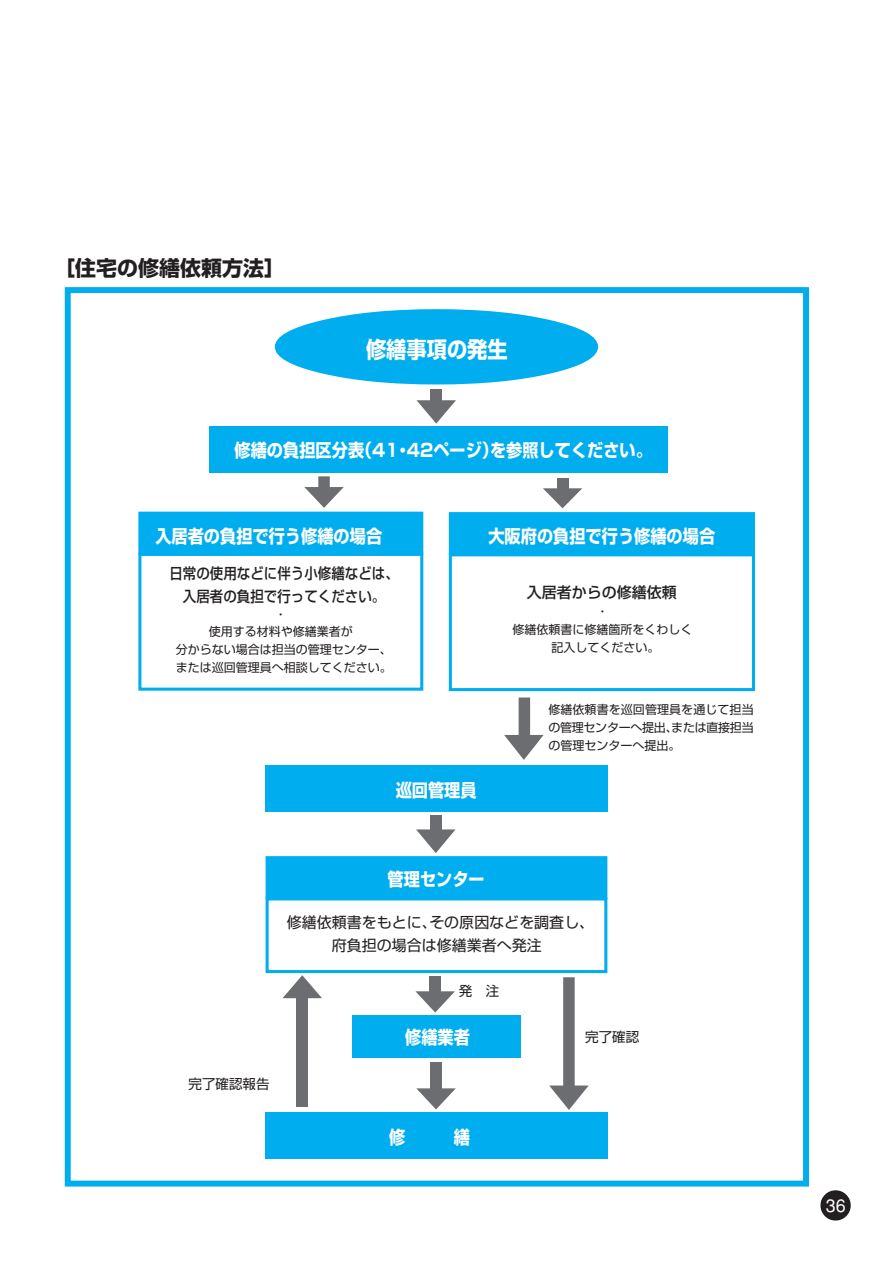
<style>
.page{position:relative;width:893px;height:1263px;background:#fff}
.page>*{position:absolute;margin:0;border:0;box-sizing:border-box;transform-origin:0 0}
.t1{font:700 22.5px "Shin Go";color:#fff;scale:.9 1}
.t2{font:700 21px "Shin Go";letter-spacing:.005em;color:#231f20}
.t3{font:700 18px "Shin Go";color:#fff;scale:.9 1}
.t4{font:18px "Helvetica";color:#fff}
.t5{font:15px/22.5px "Shin Go";color:#231f20;text-align:center}
.t6{font:500 15px/22.5px "Shin Go";color:#231f20;text-align:center;scale:.9 1}
.t7{font:500 15px "Shin Go";color:#231f20}
.t8{font:13.5px "Shin Go";color:#231f20}
.t9{font:12px/17.7px "Shin Go";color:#231f20;text-align:center}
</style>
<div class="page">
<svg style="left:820px;top:1190px;width:31px;height:30px"></svg>
<div style="left:65px;top:287px;width:744px;height:899px;border:6px solid #00aeef"></div>
<div style="left:140px;top:513px;width:282px;height:40px;background:#00aeef"></div>
<div style="left:138px;top:512px;width:285px;height:43px;border:3px solid #00aeef"></div>
<div style="left:138px;top:553px;width:285px;height:138px;border:3px solid #00aeef"></div>
<div style="left:450px;top:514px;width:303px;height:39px;background:#00aeef"></div>
<div style="left:449px;top:512px;width:306px;height:43px;border:3px solid #00aeef"></div>
<div style="left:449px;top:553px;width:306px;height:138px;border:3px solid #00aeef"></div>
<div style="left:267px;top:858px;width:339px;height:39px;background:#00aeef"></div>
<div style="left:266px;top:856px;width:341px;height:43px;border:3px solid #00aeef"></div>
<div style="left:266px;top:897px;width:341px;height:76px;border:3px solid #00aeef"></div>
<div style="left:265px;top:765px;width:342px;height:47px;background:#00aeef"></div>
<div style="left:353px;top:1015px;width:168px;height:42px;background:#00aeef"></div>
<div style="left:265px;top:1112px;width:342px;height:47px;background:#00aeef"></div>
<svg style="left:549px;top:1085px;width:40px;height:25px"></svg>
<div style="left:563px;top:977px;width:12px;height:112px;background:#6c6d70"></div>
<svg style="left:283px;top:975px;width:39px;height:23px"></svg>
<div style="left:296px;top:995px;width:12px;height:112px;background:#6c6d70"></div>
<svg style="left:416px;top:1088px;width:40px;height:21px"></svg>
<div style="left:430px;top:1062px;width:12px;height:28px;background:#6c6d70"></div>
<svg style="left:504px;top:735px;width:40px;height:25px"></svg>
<div style="left:519px;top:697px;width:11px;height:42px;background:#6c6d70"></div>
<svg style="left:416px;top:829px;width:39px;height:24px"></svg>
<div style="left:430px;top:815px;width:11px;height:19px;background:#6c6d70"></div>
<svg style="left:415px;top:991px;width:40px;height:21px"></svg>
<div style="left:429px;top:976px;width:12px;height:17px;background:#6c6d70"></div>
<div style="left:209px;top:426px;width:459px;height:46px;background:#00aeef"></div>
<svg style="left:275px;top:309px;width:323px;height:75px"></svg>
<svg style="left:543px;top:488px;width:39px;height:20px"></svg>
<div style="left:557px;top:478px;width:11px;height:12px;background:#6c6d70"></div>
<svg style="left:304px;top:487px;width:40px;height:21px"></svg>
<div style="left:318px;top:476px;width:12px;height:13px;background:#6c6d70"></div>
<svg style="left:416px;top:400px;width:40px;height:24px"></svg>
<div style="left:430px;top:390px;width:12px;height:12px;background:#6c6d70"></div>
<h2 class="t2" style="left:54px;top:254px;width:233px">［住宅の修繕依頼方法］</h2>
<h1 class="t1" style="left:366px;top:334px;width:159px">修繕事項の発生</h1>
<h3 class="t3" style="left:235px;top:439px;width:465px">修繕の負担区分表（41･42ページ）を参照してください。</h3>
<h3 class="t3" style="left:155px;top:524px;width:253px">入居者の負担で行う修繕の場合</h3>
<p class="t6" style="left:169px;top:562px;width:256px">日常の使用などに伴う小修繕などは、入居者の負担で行ってください。</p>
<h3 class="t3" style="left:488px;top:524px;width:254px">大阪府の負担で行う修繕の場合</h3>
<p class="t7" style="left:527px;top:582px;width:151px">入居者からの修繕依頼</p>
<p class="t9" style="left:176px;top:605px;width:217px">・<br>使用する材料や修繕業者が<br>分からない場合は担当の管理センター、または巡回管理員へ相談してください。</p>
<p class="t9" style="left:512px;top:602px;width:181px">・<br>修繕依頼書に修繕箇所をくわしく記入してください。</p>
<h3 class="t3" style="left:396px;top:778px;width:92px">巡回管理員</h3>
<h3 class="t3" style="left:388px;top:867px;width:109px">管理センター</h3>
<p class="t9" style="left:548px;top:699px;width:207px;text-align:justify">修繕依頼書を巡回管理員を通じて担当の管理センターへ提出、または直接担当の管理センターへ提出。</p>
<p class="t5" style="left:287px;top:910px;width:309px">修繕依頼書をもとに、その原因などを調査し、府負担の場合は修繕業者へ発注</p>
<p class="t8" style="left:188px;top:1075px;width:82px">完了確認報告</p>
<p class="t8" style="left:459px;top:982px;width:42px">発　注</p>
<h3 class="t3" style="left:405px;top:1025px;width:73px">修繕業者</h3>
<h3 class="t3" style="left:389px;top:1125px;width:92px">修　　　繕</h3>
<p class="t8" style="left:585px;top:1028px;width:55px">完了確認</p>
<h3 class="t4" style="left:826px;top:1194px;width:22px">36</h3>
</div>
